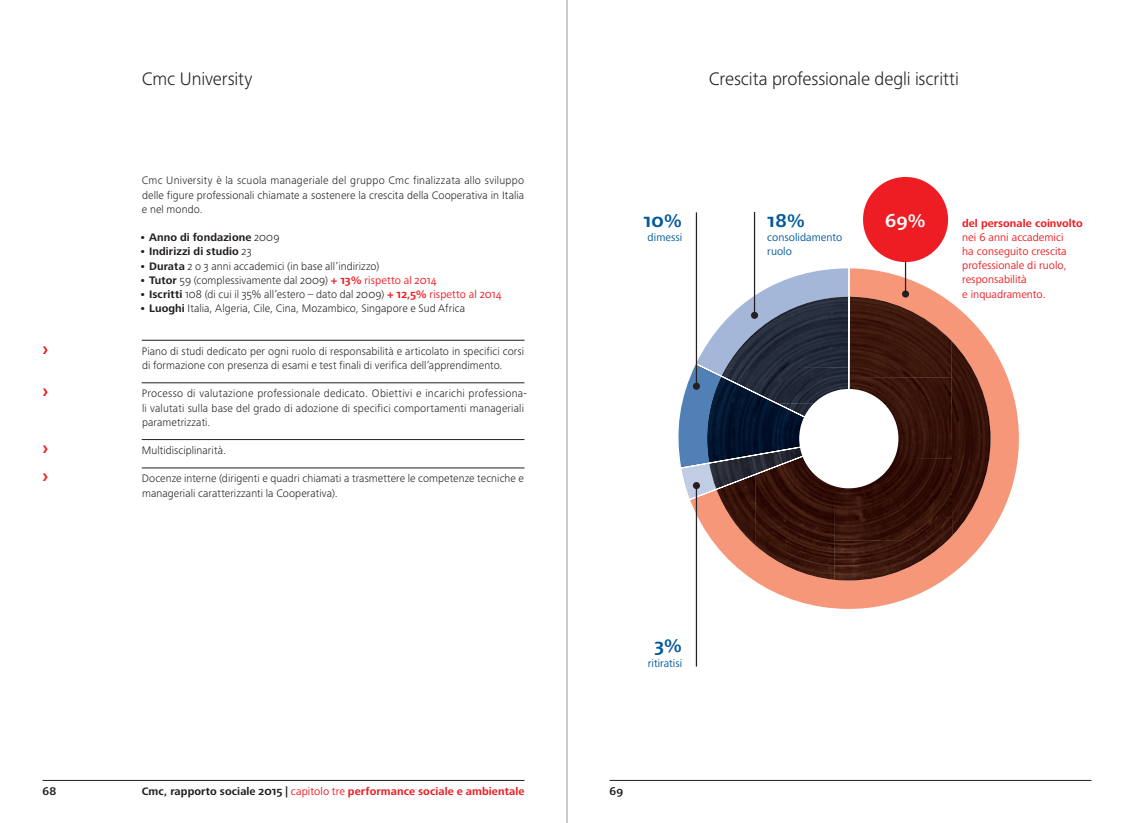
<style>
.page{position:relative;width:1134px;height:823px;background:#fff}
.page>*{position:absolute;margin:0;border:0;box-sizing:border-box;transform-origin:0 0}
.t1{font:300 18.75px "Frutiger Next Pro";letter-spacing:-.005em;color:#231f20}
.t2{font:700 18.75px "Frutiger Next Pro";color:#00599a}
.t3{font:700 18.75px/28.4px "Frutiger Next Pro";color:#ee1d23}
.t4{font:700 18.75px "Frutiger Next Pro";color:#fff}
.t5{font:300 11.25px/14.1px "Frutiger Next Pro";letter-spacing:.01em;color:#231f20}
.t6{font:11.25px/14.1px "Frutiger Next Pro";color:#ee1d23}
.t7{font:700 11.25px "Frutiger Next Pro";letter-spacing:.005em;color:#ee1d23}
.t8{font:700 11.25px "Frutiger Next Pro";letter-spacing:.01em;color:#231f20}
.t9{font:11.25px/14.1px "Frutiger Next Pro";color:#00599a}
.s1{font-weight:300}
.s2{font-weight:700}
.s3{font-weight:700;color:#ee1d23}
.s4{font-weight:400;color:#ee1d23}
.s5{color:#231f20}
.s6{font-weight:400}
</style>
<div class="page">
<hr style="left:609px;top:779px;width:482px;height:1px;background:#231f20">
<hr style="left:43px;top:779px;width:481px;height:1px;background:#231f20">
<svg style="left:678px;top:264px;width:341px;height:348px"></svg>
<hr style="left:696px;top:212px;width:1px;height:174px;background:#231f20">
<div style="left:693px;top:382px;width:7px;height:7px;background:#231f20;border-radius:50%"></div>
<hr style="left:754px;top:212px;width:1px;height:103px;background:#231f20">
<div style="left:751px;top:311px;width:7px;height:7px;background:#231f20;border-radius:50%"></div>
<hr style="left:696px;top:485px;width:1px;height:181px;background:#231f20">
<div style="left:693px;top:481px;width:7px;height:8px;background:#231f20;border-radius:50%"></div>
<div style="left:902px;top:290px;width:7px;height:7px;background:#231f20;border-radius:50%"></div>
<hr style="left:905px;top:258px;width:1px;height:36px;background:#231f20">
<div style="left:863px;top:177px;width:85px;height:85px;background:#ee1d23;border-radius:50%"></div>
<hr style="left:142px;top:340px;width:382px;height:1px;background:#231f20">
<hr style="left:142px;top:382px;width:382px;height:1px;background:#231f20">
<hr style="left:142px;top:439px;width:382px;height:1px;background:#231f20">
<hr style="left:142px;top:467px;width:382px;height:1px;background:#231f20">
<hr style="left:567px;top:0;width:1px;height:822px;background:#939598">
<h1 class="t3" style="left:43px;top:334px;width:7px">›</h1>
<h1 class="t3" style="left:43px;top:376px;width:7px">›</h1>
<h1 class="t3" style="left:43px;top:433px;width:7px">› ›</h1>
<h1 class="t1" style="left:142px;top:68px;width:112px">Cmc University</h1>
<h1 class="t1" style="left:709px;top:68px;width:252px">Crescita professionale degli iscritti</h1>
<p class="t5" style="left:142px;top:173px;width:384px;text-align:justify">Cmc University è la scuola manageriale del gruppo Cmc finalizzata allo sviluppo delle figure professionali chiamate a sostenere la crescita della Cooperativa in Italia e nel mondo.</p>
<p class="t8" style="left:139px;top:231px;width:141px">• Anno di fondazione <span class="s1">2009</span></p>
<p class="t8" style="left:139px;top:245px;width:114px">• Indirizzi di studio <span class="s1">23</span></p>
<p class="t5" style="left:139px;top:258px;width:241px"><span class="s2">• Durata</span> 2 o 3 anni accademici (in base all’indirizzo)</p>
<p class="t5" style="left:139px;top:273px;width:299px"><span class="s2">• Tutor</span> 59 (complessivamente dal 2009) <span class="s3">+ 13%</span> <span class="s4">rispetto al 2014</span></p>
<p class="t5" style="left:139px;top:287px;width:364px"><span class="s2">• Iscritti</span> 108 (di cui il 35% all’estero – dato dal 2009) <span class="s3">+ 12,5%</span> <span class="s4">rispetto al 2014</span></p>
<p class="t5" style="left:139px;top:301px;width:327px"><span class="s2">• Luoghi</span> Italia, Algeria, Cile, Cina, Mozambico, Singapore e Sud Africa</p>
<p class="t5" style="left:142px;top:344px;width:384px">Piano di studi dedicato per ogni ruolo di responsabilità e articolato in specifici corsi di formazione con presenza di esami e test finali di verifica dell’apprendimento.</p>
<p class="t5" style="left:142px;top:386px;width:386px">Processo di valutazione professionale dedicato. Obiettivi e incarichi professiona&shy;li valutati sulla base del grado di adozione di specifici comportamenti manageriali parametrizzati.</p>
<p class="t5" style="left:142px;top:443px;width:86px">Multidisciplinarità.</p>
<p class="t5" style="left:142px;top:471px;width:384px">Docenze interne (dirigenti e quadri chiamati a trasmettere le competenze tecniche e manageriali caratterizzanti la Cooperativa).</p>
<h1 class="t2" style="left:643px;top:209px;width:40px">10%</h1>
<p class="t9" style="left:647px;top:230px;width:36px">dimessi</p>
<h1 class="t2" style="left:767px;top:209px;width:39px">18%</h1>
<p class="t9" style="left:767px;top:230px;width:76px">consolidamento ruolo</p>
<h1 class="t4" style="left:885px;top:209px;width:42px">69%</h1>
<p class="t7" style="left:962px;top:216px;width:122px">del personale coinvolto</p>
<p class="t6" style="left:962px;top:230px;width:106px">nei 6 anni accademici ha conseguito crescita professionale di ruolo, responsabilità<br>e inquadramento.</p>
<h1 class="t2" style="left:655px;top:635px;width:29px">3%</h1>
<p class="t9" style="left:648px;top:655px;width:36px">ritiratisi</p>
<p class="t8" style="left:43px;top:784px;width:15px">68</p>
<p class="t7" style="left:142px;top:784px;width:384px"><span class="s5">Cmc, rapporto sociale 2015 |</span> <span class="s6">capitolo tre</span> performance sociale e ambientale</p>
<p class="t8" style="left:609px;top:784px;width:15px">69</p>
</div>
